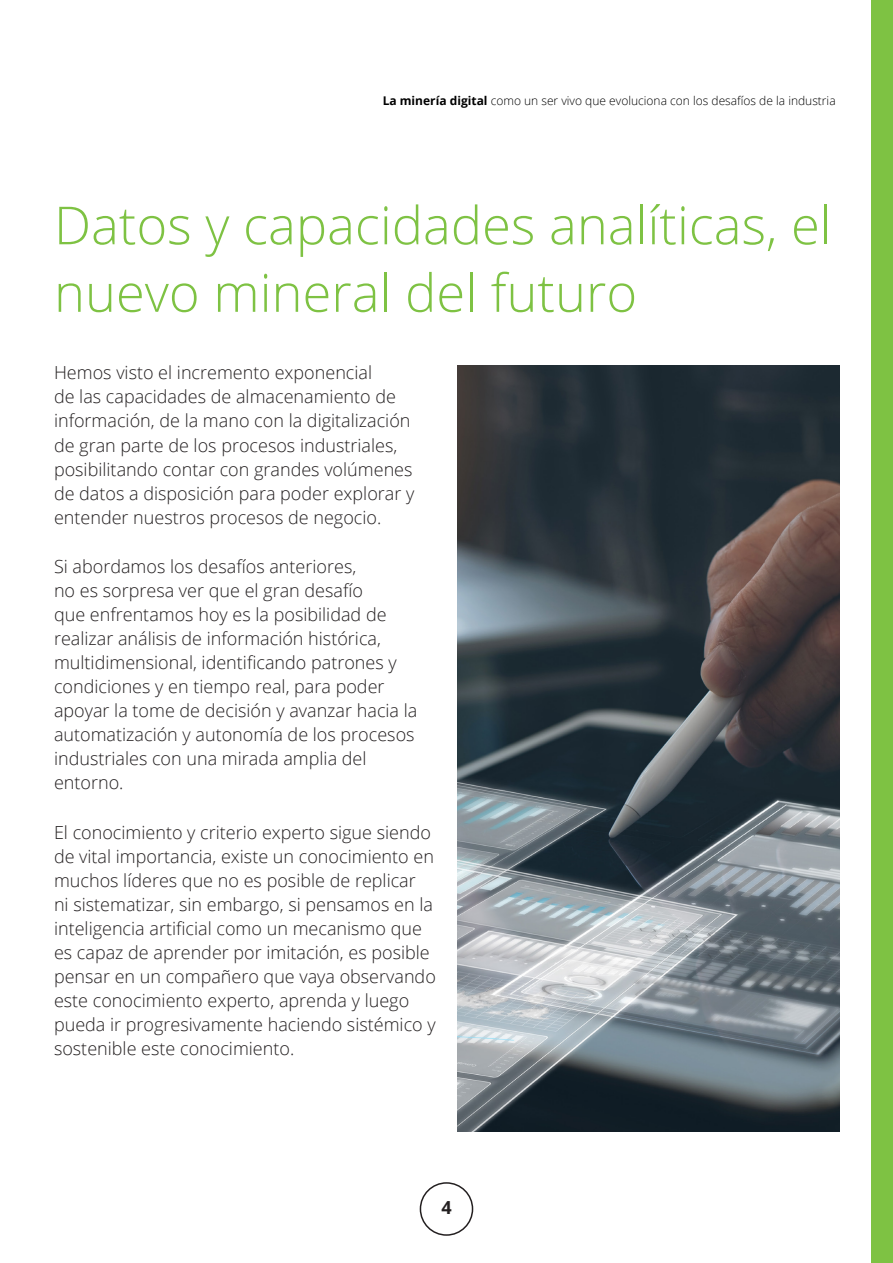
<style>
.page{position:relative;width:893px;height:1263px;background:#fff}
.page>*{position:absolute;margin:0;border:0;box-sizing:border-box;transform-origin:0 0}
.t1{font:300 52.5px/67.5px "Open Sans";color:#7ec243}
.t2{font:300 18px/24px "Open Sans";color:#231f20}
.t3{font:700 18px "Open Sans";color:#231f20}
.t4{font:300 12px "Open Sans";color:#000001}
.s1{font-weight:700}
</style>
<div class="page">
<div style="left:420px;top:1182px;width:53px;height:54px;border:2px solid #231f20;border-radius:50%"></div>
<div style="left:871px;top:0;width:22px;height:1263px;background:#7ec243"></div>
<img style="left:457px;top:366px;width:382px;height:765px">
<p class="t4" style="left:383px;top:93px;width:454px"><span class="s1">La minería digital</span> como un ser vivo que evoluciona con los desafíos de la industria</p>
<p class="t1" style="left:54px;top:190px;width:779px">Datos y capacidades analíticas, el nuevo mineral del futuro</p>
<p class="t2" style="left:54px;top:360px;width:362px">Hemos visto el incremento exponencial<br>de las capacidades de almacenamiento de información, de la mano con la digitalización de gran parte de los procesos industriales, posibilitando contar con grandes volúmenes de datos a disposición para poder explorar y entender nuestros procesos de negocio.</p>
<p class="t2" style="left:54px;top:554px;width:365px">Si abordamos los desafíos anteriores,<br>no es sorpresa ver que el gran desafío<br>que enfrentamos hoy es la posibilidad de realizar análisis de información histórica, multidimensional, identificando patrones y condiciones y en tiempo real, para poder apoyar la tome de decisión y avanzar hacia la automatización y autonomía de los procesos industriales con una mirada amplia del entorno.</p>
<p class="t2" style="left:54px;top:819px;width:383px">El conocimiento y criterio experto sigue siendo de vital importancia, existe un conocimiento en muchos líderes que no es posible de replicar<br>ni sistematizar, sin embargo, si pensamos en la inteligencia artificial como un mecanismo que es capaz de aprender por imitación, es posible pensar en un compañero que vaya observando este conocimiento experto, aprenda y luego pueda ir progresivamente haciendo sistémico y sostenible este conocimiento.</p>
<p class="t3" style="left:441px;top:1195px;width:12px">4</p>
</div>
